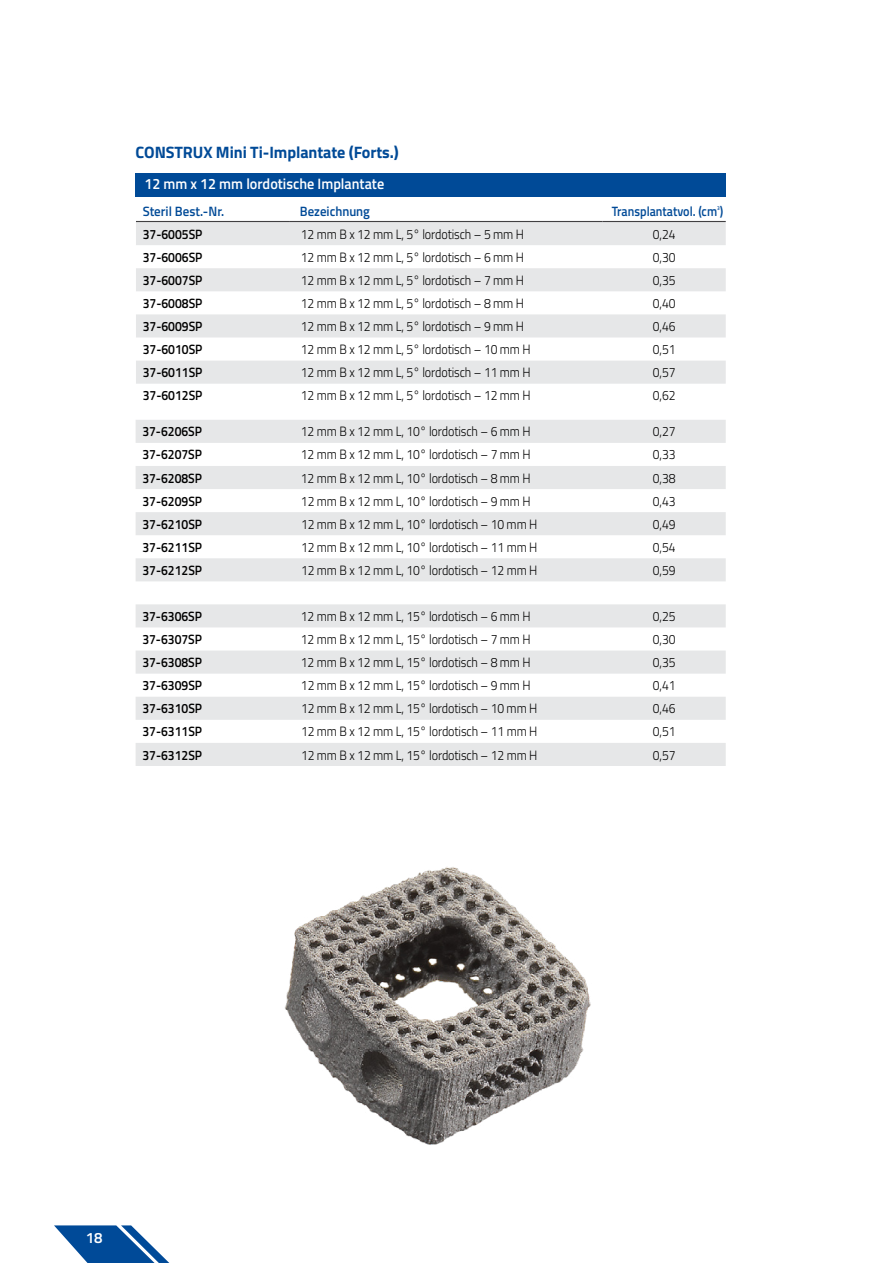
<style>
.page{position:relative;width:893px;height:1263px;background:#fff}
.page>*{position:absolute;margin:0;border:0;box-sizing:border-box;transform-origin:0 0}
.t1{font:700 16.5px "Titillium";letter-spacing:-.005em;color:#004a97}
.t2{font:600 15px "Titillium";color:#fff;scale:.95 1}
.t3{font:600 15px "Titillium";color:#fff}
.t4{font:300 13.5px "Titillium";letter-spacing:-.01em;color:#000;scale:.9 1}
.t5{font:600 13.5px "Titillium";color:#000;scale:.9 1}
.t6{font:600 13.5px "Titillium";color:#004a97;scale:.9 1}
.t7{font:600 13.5px "Titillium";color:#004a97;scale:.96 1}
.t8{font:600 13.5px "Titillium";color:#004a97;scale:.95 1}
.t9{font:600 5.4px "Titillium";color:#004a97;scale:.9 1}
</style>
<div class="page">
<svg style="left:54px;top:1225px;width:116px;height:38px"></svg>
<div style="left:136px;top:173px;width:590px;height:24px;background:#004a97"></div>
<svg style="left:136px;top:222px;width:590px;height:162px;fill:#e6e7e8"></svg>
<hr style="left:136px;top:221px;width:153px;height:1px;background:#414042">
<hr style="left:289px;top:221px;width:314px;height:1px;background:#414042">
<hr style="left:603px;top:221px;width:123px;height:1px;background:#414042">
<svg style="left:136px;top:420px;width:590px;height:161px;fill:#e6e7e8"></svg>
<svg style="left:136px;top:604px;width:590px;height:162px;fill:#e6e7e8"></svg>
<img style="left:285px;top:867px;width:306px;height:278px">
<p class="t1" style="left:136px;top:139px;width:265px">CONSTRUX Mini Ti‑Implantate (Forts.)</p>
<p class="t2" style="left:144px;top:173px;width:254px">12 mm x 12 mm lordotische Implantate</p>
<p class="t7" style="left:143px;top:201px;width:87px">Steril Best.‑Nr.</p>
<p class="t8" style="left:300px;top:201px;width:75px">Bezeichnung</p>
<p class="t6" style="left:612px;top:201px;width:126px">Transplantatvol. (cm )</p>
<p class="t9" style="left:717px;top:204px;width:5px">3</p>
<p class="t5" style="left:143px;top:224px;width:68px">37‑6005SP</p>
<p class="t4" style="left:301px;top:224px;width:249px">12 mm B x 12 mm L, 5° lordotisch – 5 mm H</p>
<p class="t4" style="left:653px;top:224px;width:27px">0,24</p>
<p class="t5" style="left:143px;top:247px;width:68px">37‑6006SP</p>
<p class="t4" style="left:301px;top:247px;width:249px">12 mm B x 12 mm L, 5° lordotisch – 6 mm H</p>
<p class="t4" style="left:653px;top:247px;width:27px">0,30</p>
<p class="t5" style="left:143px;top:270px;width:68px">37‑6007SP</p>
<p class="t4" style="left:301px;top:270px;width:249px">12 mm B x 12 mm L, 5° lordotisch – 7 mm H</p>
<p class="t4" style="left:653px;top:270px;width:27px">0,35</p>
<p class="t5" style="left:143px;top:293px;width:68px">37‑6008SP</p>
<p class="t4" style="left:301px;top:293px;width:249px">12 mm B x 12 mm L, 5° lordotisch – 8 mm H</p>
<p class="t4" style="left:653px;top:293px;width:27px">0,40</p>
<p class="t5" style="left:143px;top:316px;width:68px">37‑6009SP</p>
<p class="t4" style="left:301px;top:316px;width:249px">12 mm B x 12 mm L, 5° lordotisch – 9 mm H</p>
<p class="t4" style="left:653px;top:316px;width:27px">0,46</p>
<p class="t5" style="left:143px;top:339px;width:68px">37‑6010SP</p>
<p class="t4" style="left:301px;top:340px;width:257px">12 mm B x 12 mm L, 5° lordotisch – 10 mm H</p>
<p class="t4" style="left:653px;top:340px;width:27px">0,51</p>
<p class="t5" style="left:143px;top:362px;width:68px">37‑6011SP</p>
<p class="t4" style="left:301px;top:363px;width:257px">12 mm B x 12 mm L, 5° lordotisch – 11 mm H</p>
<p class="t4" style="left:653px;top:363px;width:27px">0,57</p>
<p class="t5" style="left:143px;top:385px;width:68px">37‑6012SP</p>
<p class="t4" style="left:301px;top:386px;width:257px">12 mm B x 12 mm L, 5° lordotisch – 12 mm H</p>
<p class="t4" style="left:653px;top:386px;width:27px">0,62</p>
<p class="t5" style="left:142px;top:421px;width:68px">37‑6206SP</p>
<p class="t4" style="left:301px;top:422px;width:257px">12 mm B x 12 mm L, 10° lordotisch – 6 mm H</p>
<p class="t4" style="left:653px;top:422px;width:27px">0,27</p>
<p class="t5" style="left:142px;top:445px;width:68px">37‑6207SP</p>
<p class="t4" style="left:301px;top:445px;width:257px">12 mm B x 12 mm L, 10° lordotisch – 7 mm H</p>
<p class="t4" style="left:653px;top:445px;width:27px">0,33</p>
<p class="t5" style="left:142px;top:468px;width:68px">37‑6208SP</p>
<p class="t4" style="left:301px;top:468px;width:257px">12 mm B x 12 mm L, 10° lordotisch – 8 mm H</p>
<p class="t4" style="left:653px;top:468px;width:27px">0,38</p>
<p class="t5" style="left:142px;top:491px;width:68px">37‑6209SP</p>
<p class="t4" style="left:301px;top:491px;width:257px">12 mm B x 12 mm L, 10° lordotisch – 9 mm H</p>
<p class="t4" style="left:653px;top:491px;width:27px">0,43</p>
<p class="t5" style="left:142px;top:514px;width:68px">37‑6210SP</p>
<p class="t4" style="left:301px;top:514px;width:264px">12 mm B x 12 mm L, 10° lordotisch – 10 mm H</p>
<p class="t4" style="left:653px;top:514px;width:27px">0,49</p>
<p class="t5" style="left:142px;top:537px;width:68px">37‑6211SP</p>
<p class="t4" style="left:301px;top:537px;width:264px">12 mm B x 12 mm L, 10° lordotisch – 11 mm H</p>
<p class="t4" style="left:653px;top:537px;width:27px">0,54</p>
<p class="t5" style="left:142px;top:560px;width:68px">37‑6212SP</p>
<p class="t4" style="left:301px;top:560px;width:264px">12 mm B x 12 mm L, 10° lordotisch – 12 mm H</p>
<p class="t4" style="left:653px;top:560px;width:27px">0,59</p>
<p class="t5" style="left:142px;top:606px;width:68px">37‑6306SP</p>
<p class="t4" style="left:301px;top:606px;width:257px">12 mm B x 12 mm L, 15° lordotisch – 6 mm H</p>
<p class="t4" style="left:653px;top:606px;width:27px">0,25</p>
<p class="t5" style="left:142px;top:629px;width:68px">37‑6307SP</p>
<p class="t4" style="left:301px;top:629px;width:257px">12 mm B x 12 mm L, 15° lordotisch – 7 mm H</p>
<p class="t4" style="left:653px;top:629px;width:27px">0,30</p>
<p class="t5" style="left:142px;top:652px;width:68px">37‑6308SP</p>
<p class="t4" style="left:301px;top:653px;width:257px">12 mm B x 12 mm L, 15° lordotisch – 8 mm H</p>
<p class="t4" style="left:653px;top:653px;width:27px">0,35</p>
<p class="t5" style="left:142px;top:675px;width:68px">37‑6309SP</p>
<p class="t4" style="left:301px;top:676px;width:257px">12 mm B x 12 mm L, 15° lordotisch – 9 mm H</p>
<p class="t4" style="left:653px;top:676px;width:27px">0,41</p>
<p class="t5" style="left:142px;top:698px;width:68px">37‑6310SP</p>
<p class="t4" style="left:301px;top:699px;width:264px">12 mm B x 12 mm L, 15° lordotisch – 10 mm H</p>
<p class="t4" style="left:653px;top:699px;width:27px">0,46</p>
<p class="t5" style="left:142px;top:721px;width:68px">37‑6311SP</p>
<p class="t4" style="left:301px;top:722px;width:264px">12 mm B x 12 mm L, 15° lordotisch – 11 mm H</p>
<p class="t4" style="left:653px;top:722px;width:27px">0,51</p>
<p class="t5" style="left:142px;top:745px;width:68px">37‑6312SP</p>
<p class="t4" style="left:301px;top:745px;width:264px">12 mm B x 12 mm L, 15° lordotisch – 12 mm H</p>
<p class="t4" style="left:653px;top:745px;width:27px">0,57</p>
<p class="t3" style="left:86px;top:1227px;width:18px">18</p>
</div>
